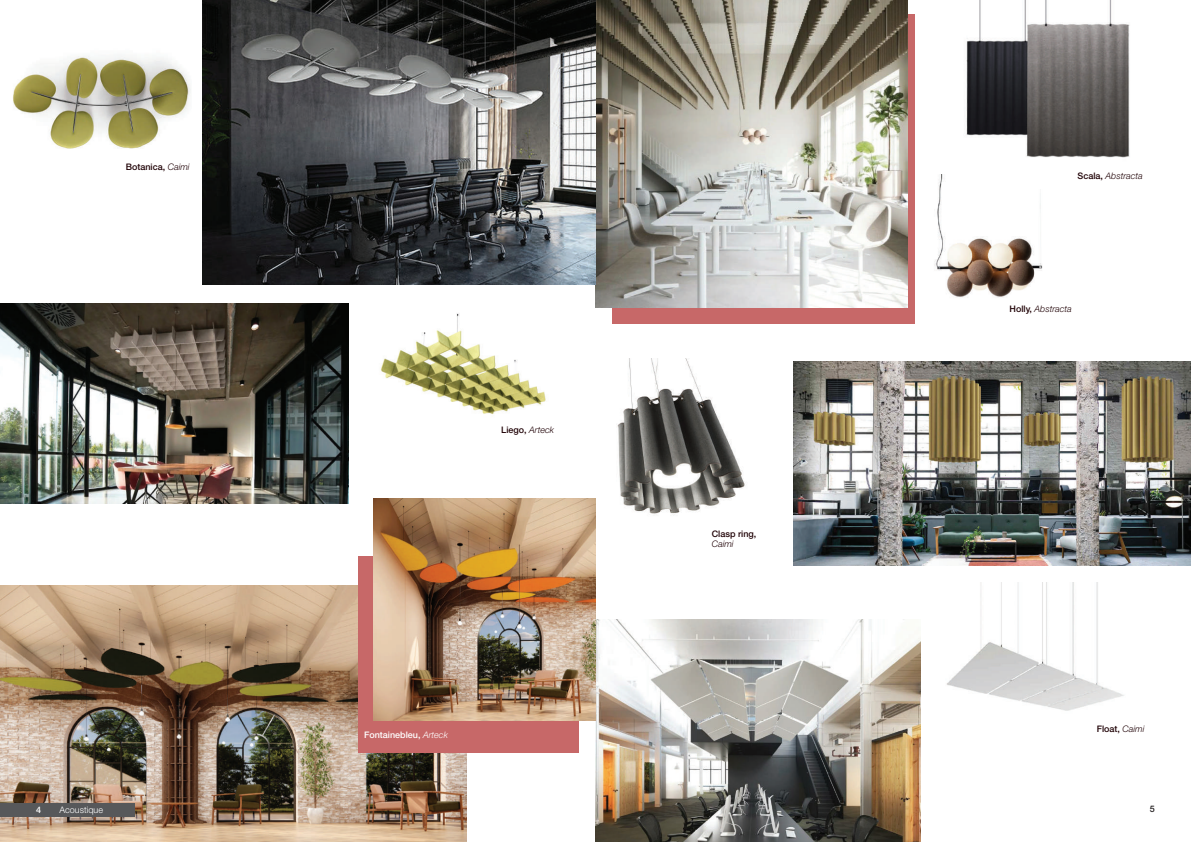
<style>
.page{position:relative;width:1191px;height:842px;background:#fff}
.page>*{position:absolute;margin:0;border:0;box-sizing:border-box;transform-origin:0 0}
.t1{font:500 9px "Helvetica Neue LT Std";color:#210307}
.t2{font:italic 300 9px "Helvetica Neue LT Std";color:#210307}
.t3{font:500 9px "Helvetica Neue LT Std";color:#fff}
.t4{font:300 9px "Helvetica Neue LT Std";color:#fff}
.t5{font:500 9px "Helvetica Neue LT Std";color:#231f20}
.s1{font-weight:300;font-style:italic}
.s2{font-weight:500;font-style:normal}
</style>
<div class="page">
<img style="left:934px;top:175px;width:109px;height:123px">
<div style="left:612px;top:14px;width:302px;height:309px;background:#c76868"></div>
<img style="left:793px;top:361px;width:398px;height:205px">
<img style="left:595px;top:619px;width:326px;height:223px">
<img style="left:595px;top:0;width:312px;height:308px">
<img style="left:952px;top:0;width:178px;height:189px">
<img style="left:590px;top:359px;width:155px;height:180px">
<img style="left:947px;top:582px;width:177px;height:129px">
<img style="left:0;top:585px;width:466px;height:257px">
<div style="left:358px;top:556px;width:220px;height:196px;background:#c76868"></div>
<img style="left:0;top:303px;width:349px;height:200px">
<img style="left:202px;top:0;width:393px;height:285px">
<img style="left:13px;top:56px;width:178px;height:93px">
<img style="left:373px;top:499px;width:222px;height:222px">
<img style="left:381px;top:313px;width:165px;height:102px">
<div style="left:0;top:803px;width:135px;height:14px;background:#57585a"></div>
<p class="t1" style="left:126px;top:161px;width:65px">Botanica, <span class="s1">Caimi</span></p>
<p class="t1" style="left:501px;top:424px;width:54px">Liego, <span class="s1">Arteck</span></p>
<p class="t3" style="left:364px;top:730px;width:85px">Fontainebleu, <span class="s1">Arteck</span></p>
<p class="t1" style="left:711px;top:528px;width:46px">Clasp ring,</p>
<p class="t2" style="left:711px;top:539px;width:23px">Caimi</p>
<p class="t2" style="left:1077px;top:170px;width:67px"><span class="s2">Scala,</span> Abstracta</p>
<p class="t2" style="left:1009px;top:303px;width:64px"><span class="s2">Holly,</span> Abstracta</p>
<p class="t1" style="left:1096px;top:724px;width:49px">Float, <span class="s1">Caimi</span></p>
<p class="t3" style="left:36px;top:804px;width:7px">4</p>
<p class="t4" style="left:60px;top:804px;width:45px">Acoustique</p>
<p class="t5" style="left:1150px;top:804px;width:7px">5</p>
</div>
